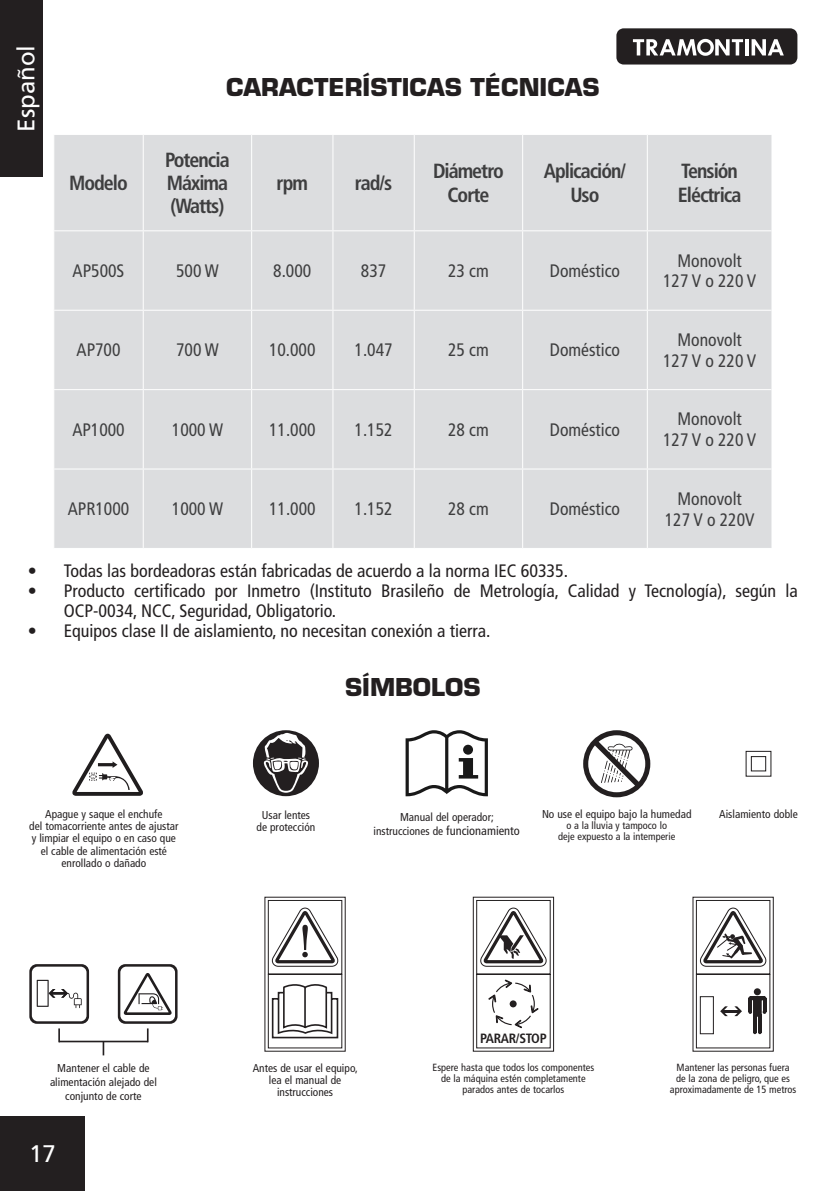
<style>
.page{position:relative;width:840px;height:1191px;background:#fff}
.page>*{position:absolute;margin:0;border:0;box-sizing:border-box;transform-origin:0 0}
.t1{font:700 24px "Eurostile";color:#231f20}
.t2{font:24px "Frutiger";color:#fff}
.t3{font:700 condensed 20.4px/23.4px "Frutiger";letter-spacing:-.05em;color:#3e3e3f;text-align:center}
.t4{font:condensed 18px/20px "Frutiger";color:#231f20}
.t5{font:condensed 18px/20.6px "Frutiger";color:#3e3e3f;text-align:center}
.t6{font:700 condensed 13.4px "Frutiger";letter-spacing:-.025em;color:#231f20}
.t7{font:condensed 11.4px/12.2px "Frutiger";color:#231f20;text-align:center}
.t8{font:condensed 10.4px/11.2px "Frutiger";color:#231f20;text-align:center}
.s1{font-size:12.4px}
</style>
<div class="page">
<svg style="left:616px;top:28px;width:181px;height:37px;background:#524f4f"></svg>
<div style="left:0;top:1116px;width:85px;height:75px;background:#231f20"></div>
<div style="left:0;top:0;width:43px;height:177px;background:#231f20"></div>
<div style="left:54px;top:135px;width:717px;height:413px;background:#dcdddf"></div>
<hr style="left:143px;top:135px;width:1px;height:95px;background:#fff">
<hr style="left:646px;top:135px;width:1px;height:95px;background:#fff">
<hr style="left:143px;top:231px;width:1px;height:79px;background:#fff">
<hr style="left:646px;top:231px;width:1px;height:79px;background:#fff">
<hr style="left:143px;top:311px;width:1px;height:78px;background:#fff">
<hr style="left:646px;top:311px;width:1px;height:78px;background:#fff">
<hr style="left:143px;top:390px;width:1px;height:78px;background:#fff">
<hr style="left:646px;top:390px;width:1px;height:78px;background:#fff">
<hr style="left:143px;top:469px;width:1px;height:79px;background:#fff">
<hr style="left:646px;top:469px;width:1px;height:79px;background:#fff">
<hr style="left:522px;top:230px;width:125px;height:1px;background:#fff">
<hr style="left:647px;top:230px;width:124px;height:1px;background:#fff">
<hr style="left:522px;top:310px;width:125px;height:1px;background:#fff">
<hr style="left:647px;top:310px;width:124px;height:1px;background:#fff">
<hr style="left:522px;top:389px;width:125px;height:1px;background:#fff">
<hr style="left:647px;top:389px;width:124px;height:1px;background:#fff">
<hr style="left:522px;top:468px;width:125px;height:1px;background:#fff">
<hr style="left:647px;top:468px;width:124px;height:1px;background:#fff">
<hr style="left:251px;top:135px;width:1px;height:95px;background:#fff">
<hr style="left:332px;top:135px;width:1px;height:95px;background:#fff">
<hr style="left:413px;top:135px;width:1px;height:95px;background:#fff">
<hr style="left:522px;top:135px;width:1px;height:95px;background:#fff">
<hr style="left:53px;top:230px;width:90px;height:1px;background:#fff">
<hr style="left:143px;top:230px;width:108px;height:1px;background:#fff">
<hr style="left:251px;top:230px;width:82px;height:1px;background:#fff">
<hr style="left:251px;top:231px;width:1px;height:79px;background:#fff">
<hr style="left:333px;top:230px;width:81px;height:1px;background:#fff">
<hr style="left:332px;top:231px;width:1px;height:79px;background:#fff">
<hr style="left:414px;top:230px;width:108px;height:1px;background:#fff">
<hr style="left:413px;top:231px;width:1px;height:79px;background:#fff">
<hr style="left:522px;top:231px;width:1px;height:79px;background:#fff">
<hr style="left:53px;top:310px;width:90px;height:1px;background:#fff">
<hr style="left:143px;top:310px;width:108px;height:1px;background:#fff">
<hr style="left:251px;top:310px;width:82px;height:1px;background:#fff">
<hr style="left:251px;top:311px;width:1px;height:78px;background:#fff">
<hr style="left:333px;top:310px;width:81px;height:1px;background:#fff">
<hr style="left:332px;top:311px;width:1px;height:78px;background:#fff">
<hr style="left:414px;top:310px;width:108px;height:1px;background:#fff">
<hr style="left:413px;top:311px;width:1px;height:78px;background:#fff">
<hr style="left:522px;top:311px;width:1px;height:78px;background:#fff">
<hr style="left:53px;top:389px;width:90px;height:1px;background:#fff">
<hr style="left:143px;top:389px;width:108px;height:1px;background:#fff">
<hr style="left:251px;top:389px;width:82px;height:1px;background:#fff">
<hr style="left:251px;top:390px;width:1px;height:78px;background:#fff">
<hr style="left:333px;top:389px;width:81px;height:1px;background:#fff">
<hr style="left:332px;top:390px;width:1px;height:78px;background:#fff">
<hr style="left:414px;top:389px;width:108px;height:1px;background:#fff">
<hr style="left:413px;top:390px;width:1px;height:78px;background:#fff">
<hr style="left:522px;top:390px;width:1px;height:78px;background:#fff">
<hr style="left:53px;top:468px;width:90px;height:1px;background:#fff">
<hr style="left:143px;top:468px;width:108px;height:1px;background:#fff">
<hr style="left:251px;top:468px;width:82px;height:1px;background:#fff">
<hr style="left:251px;top:469px;width:1px;height:79px;background:#fff">
<hr style="left:333px;top:468px;width:81px;height:1px;background:#fff">
<hr style="left:332px;top:469px;width:1px;height:79px;background:#fff">
<hr style="left:414px;top:468px;width:108px;height:1px;background:#fff">
<hr style="left:413px;top:469px;width:1px;height:79px;background:#fff">
<hr style="left:522px;top:469px;width:1px;height:79px;background:#fff">
<svg style="left:72px;top:733px;width:71px;height:63px"></svg>
<svg style="left:745px;top:750px;width:26px;height:27px"></svg>
<div style="left:253px;top:730px;width:66px;height:66px;background:#231f20;border-radius:50%"></div>
<svg style="left:262px;top:732px;width:48px;height:60px"></svg>
<svg style="left:583px;top:730px;width:67px;height:67px"></svg>
<hr style="left:59px;top:1040px;width:89px;height:2px;background:#231f20">
<svg style="left:103px;top:1042px;width:1px;height:13px"></svg>
<svg style="left:29px;top:964px;width:60px;height:78px"></svg>
<svg style="left:118px;top:964px;width:59px;height:78px"></svg>
<svg style="left:264px;top:896px;width:81px;height:155px"></svg>
<svg style="left:472px;top:896px;width:81px;height:155px"></svg>
<svg style="left:692px;top:896px;width:81px;height:155px"></svg>
<svg style="left:405px;top:730px;width:82px;height:66px"></svg>
<h1 class="t2" style="left:12px;top:132px;width:88px;rotate:-90deg">Español</h1>
<h2 class="t3" style="left:69px;top:171px;width:60px">Modelo</h2>
<h1 class="t1" style="left:226px;top:72px;width:375px">CARACTE RÍSTI CAS TÉ CNI CAS</h1>
<h2 class="t3" style="left:165px;top:148px;width:66px;text-align:justify">Potencia Máxima (Watts)</h2>
<h2 class="t3" style="left:276px;top:171px;width:33px">rpm</h2>
<h2 class="t3" style="left:355px;top:171px;width:39px">rad/s</h2>
<h2 class="t3" style="left:433px;top:159px;width:72px">Diámetro<br>Corte</h2>
<h2 class="t3" style="left:543px;top:159px;width:84px">Aplicación/<br>Uso</h2>
<h2 class="t3" style="left:677px;top:159px;width:65px;text-align:left">Tensión<br>Eléctrica</h2>
<h3 class="t5" style="left:73px;top:260px;width:53px">AP500S</h3>
<h3 class="t5" style="left:176px;top:260px;width:44px">500 W</h3>
<h3 class="t5" style="left:273px;top:260px;width:39px">8.000</h3>
<h3 class="t5" style="left:361px;top:260px;width:27px">837</h3>
<h3 class="t5" style="left:448px;top:260px;width:42px">23 cm</h3>
<h3 class="t5" style="left:549px;top:260px;width:72px">Doméstico</h3>
<h3 class="t5" style="left:662px;top:250px;width:94px">Monovolt<br>127V o 220V</h3>
<h3 class="t5" style="left:76px;top:340px;width:45px">AP700</h3>
<h3 class="t5" style="left:176px;top:340px;width:44px">700 W</h3>
<h3 class="t5" style="left:269px;top:340px;width:48px">10.000</h3>
<h3 class="t5" style="left:354px;top:340px;width:39px">1.047</h3>
<h3 class="t5" style="left:448px;top:340px;width:42px">25 cm</h3>
<h3 class="t5" style="left:549px;top:340px;width:72px">Doméstico</h3>
<h3 class="t5" style="left:662px;top:330px;width:94px">Monovolt<br>127V o 220V</h3>
<h3 class="t5" style="left:72px;top:419px;width:54px">AP1000</h3>
<h3 class="t5" style="left:172px;top:419px;width:53px">1000 W</h3>
<h3 class="t5" style="left:269px;top:419px;width:48px">11.000</h3>
<h3 class="t5" style="left:354px;top:419px;width:39px">1.152</h3>
<h3 class="t5" style="left:448px;top:419px;width:42px">28 cm</h3>
<h3 class="t5" style="left:549px;top:419px;width:72px">Doméstico</h3>
<h3 class="t5" style="left:662px;top:409px;width:94px">Monovolt<br>127V o 220V</h3>
<h3 class="t5" style="left:68px;top:499px;width:63px">APR1000</h3>
<h3 class="t5" style="left:172px;top:499px;width:53px">1000 W</h3>
<h3 class="t5" style="left:269px;top:499px;width:48px">11.000</h3>
<h3 class="t5" style="left:354px;top:499px;width:39px">1.152</h3>
<h3 class="t5" style="left:448px;top:499px;width:42px">28 cm</h3>
<h3 class="t5" style="left:549px;top:499px;width:72px">Doméstico</h3>
<h3 class="t5" style="left:664px;top:488px;width:91px">Monovolt<br>127 V o 220V</h3>
<h3 class="t4" style="left:28px;top:560px;width:541px">• Todas las bordeadoras están fabricadas de acuerdo a la norma IEC 60335.</h3>
<h3 class="t4" style="left:64px;top:580px;width:735px;text-indent:-36px">• Producto certificado por Inmetro (Instituto Brasileño de Metrología, Calidad y Tecnología), según la<br>OCP-0034, NCC, Seguridad, Obligatorio.</h3>
<h3 class="t4" style="left:28px;top:620px;width:464px">• Equipos clase II de aislamiento, no necesitan conexión a tierra.</h3>
<h1 class="t1" style="left:345px;top:672px;width:137px">SÍMBOLOS</h1>
<p class="t7" style="left:29px;top:808px;width:150px">Apague y saque el enchufe<br>del tomacorriente antes de ajustar y limpiar el equipo o en caso que el cable de alimentación esté enrollado o dañado</p>
<p class="t7" style="left:262px;top:809px;width:50px">Usar lentes</p>
<p class="t7" style="left:718px;top:808px;width:80px">Aislamiento doble</p>
<p class="t7" style="left:541px;top:808px;width:151px">No use el equipo bajo la humedad</p>
<p class="t8" style="left:558px;top:820px;width:118px">o a la lluvia y tampoco lo deje expuesto a la intemperie</p>
<p class="t7" style="left:373px;top:810px;width:148px;line-height:14.2px">Manual del operador; instrucciones de <span class="s1">funcionamiento</span></p>
<p class="t7" style="left:256px;top:821px;width:60px">de protección</p>
<p class="t6" style="left:480px;top:1030px;width:68px">PARAR/STOP</p>
<p class="t7" style="left:50px;top:1060px;width:108px;line-height:14.2px">Mantener el cable de alimentación alejado del conjunto de corte</p>
<p class="t7" style="left:252px;top:1061px;width:106px">Antes de usar el equipo, lea el manual de instrucciones</p>
<p class="t8" style="left:432px;top:1061px;width:163px">Espere hasta que todos los componentes de la máquina estén completamente parados antes de tocarlos</p>
<h1 class="t2" style="left:29px;top:1139px;width:28px">17</h1>
<p class="t8" style="left:669px;top:1061px;width:128px">Mantener las personas fuera<br>de la zona de peligro, que es aproximadamente de 15 metros</p>
</div>
